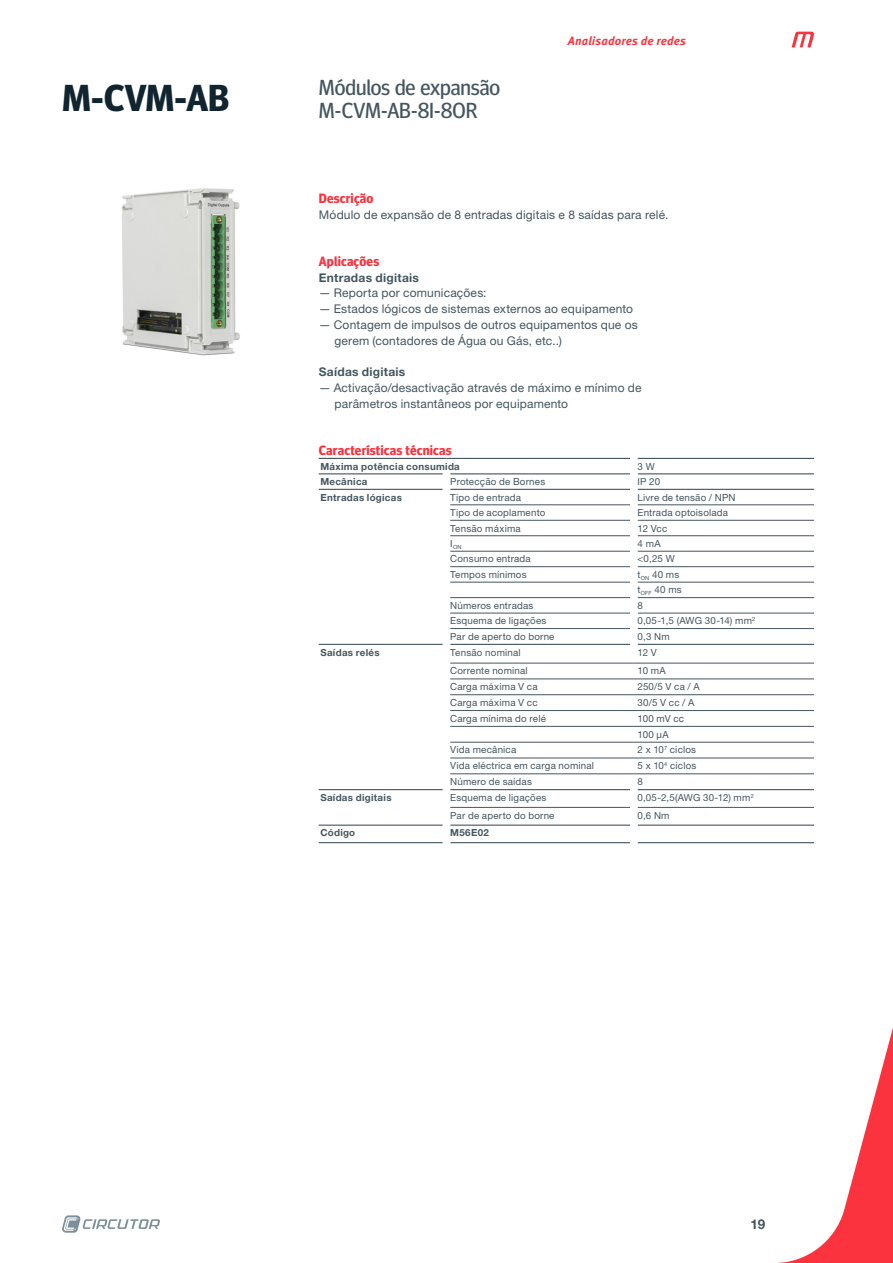
<style>
.page{position:relative;width:893px;height:1263px;background:#fff}
.page>*{position:absolute;margin:0;border:0;box-sizing:border-box;transform-origin:0 0}
.NombreEquipo_2{font:700 37.5px "Meta Head OT";color:#112530}
.Descripcion_1{font:21.75px "Meta Head OT";letter-spacing:-.005em;color:#45555f}
.Titulo_M{font:700 13.5px "Meta Head OT";letter-spacing:.015em;color:#fb333e}
.t1{font:700 13.5px "Helvetica Neue LT Std";color:#45555f}
.TextoSeguido{font:12px/15.8px "Helvetica Neue LT Std";letter-spacing:.015em;color:#45555f}
.TextoSeguido-2{font:700 12px "Helvetica Neue LT Std";letter-spacing:.025em;color:#45555f}
.t2{font:italic 700 12px "Meta Pro";letter-spacing:.01em;color:#fb333e}
.TextoTablas{font:9.75px "Helvetica Neue LT Std";letter-spacing:.02em;color:#45555f}
.TextoTablas-2{font:700 9.75px "Helvetica Neue LT Std";letter-spacing:.03em;color:#45555f}
.TextoTablas-3{font:5.7px "Helvetica Neue LT Std";color:#45555f}
</style>
<div class="page">
<svg style="left:778px;top:1028px;width:115px;height:235px"></svg>
<svg style="left:62px;top:1215px;width:98px;height:18px"></svg>
<svg style="left:792px;top:32px;width:22px;height:15px"></svg>
<img style="left:121px;top:188px;width:119px;height:168px">
<hr style="left:319px;top:458px;width:127px;height:1px;background:#45555f">
<hr style="left:446px;top:458px;width:184px;height:1px;background:#45555f">
<hr style="left:638px;top:458px;width:176px;height:1px;background:#45555f">
<hr style="left:319px;top:473px;width:124px;height:1px;background:#45555f">
<hr style="left:450px;top:473px;width:180px;height:1px;background:#45555f">
<hr style="left:638px;top:473px;width:176px;height:1px;background:#45555f">
<hr style="left:319px;top:489px;width:124px;height:1px;background:#45555f">
<hr style="left:450px;top:489px;width:180px;height:1px;background:#45555f">
<hr style="left:638px;top:489px;width:176px;height:1px;background:#45555f">
<hr style="left:319px;top:644px;width:124px;height:1px;background:#45555f">
<hr style="left:450px;top:644px;width:180px;height:1px;background:#45555f">
<hr style="left:638px;top:644px;width:176px;height:1px;background:#45555f">
<hr style="left:319px;top:789px;width:124px;height:1px;background:#45555f">
<hr style="left:450px;top:789px;width:180px;height:1px;background:#45555f">
<hr style="left:638px;top:789px;width:176px;height:1px;background:#45555f">
<hr style="left:450px;top:842px;width:180px;height:1px;background:#45555f">
<hr style="left:638px;top:842px;width:176px;height:1px;background:#45555f">
<hr style="left:450px;top:504px;width:180px;height:1px;background:#45555f">
<hr style="left:638px;top:504px;width:176px;height:1px;background:#45555f">
<hr style="left:450px;top:520px;width:180px;height:1px;background:#45555f">
<hr style="left:638px;top:520px;width:176px;height:1px;background:#45555f">
<hr style="left:450px;top:535px;width:180px;height:1px;background:#45555f">
<hr style="left:638px;top:535px;width:176px;height:1px;background:#45555f">
<hr style="left:450px;top:551px;width:180px;height:1px;background:#45555f">
<hr style="left:638px;top:551px;width:176px;height:1px;background:#45555f">
<hr style="left:450px;top:566px;width:180px;height:1px;background:#45555f">
<hr style="left:638px;top:566px;width:176px;height:1px;background:#45555f">
<hr style="left:450px;top:582px;width:180px;height:1px;background:#45555f">
<hr style="left:638px;top:582px;width:176px;height:1px;background:#45555f">
<hr style="left:450px;top:613px;width:180px;height:1px;background:#45555f">
<hr style="left:638px;top:613px;width:176px;height:1px;background:#45555f">
<hr style="left:450px;top:628px;width:180px;height:1px;background:#45555f">
<hr style="left:638px;top:628px;width:176px;height:1px;background:#45555f">
<hr style="left:319px;top:842px;width:124px;height:1px;background:#45555f">
<hr style="left:450px;top:807px;width:180px;height:1px;background:#45555f">
<hr style="left:638px;top:807px;width:176px;height:1px;background:#45555f">
<hr style="left:319px;top:824px;width:124px;height:2px;background:#45555f">
<hr style="left:450px;top:824px;width:180px;height:2px;background:#45555f">
<hr style="left:638px;top:824px;width:176px;height:2px;background:#45555f">
<hr style="left:450px;top:597px;width:180px;height:1px;background:#45555f">
<hr style="left:638px;top:597px;width:176px;height:1px;background:#45555f">
<hr style="left:634px;top:663px;width:180px;height:1px;background:#45555f">
<hr style="left:634px;top:679px;width:180px;height:1px;background:#45555f">
<hr style="left:634px;top:694px;width:180px;height:1px;background:#45555f">
<hr style="left:634px;top:710px;width:180px;height:1px;background:#45555f">
<hr style="left:634px;top:726px;width:180px;height:1px;background:#45555f">
<hr style="left:634px;top:742px;width:180px;height:1px;background:#45555f">
<hr style="left:634px;top:758px;width:180px;height:1px;background:#45555f">
<hr style="left:634px;top:773px;width:180px;height:1px;background:#45555f">
<hr style="left:450px;top:663px;width:184px;height:1px;background:#45555f">
<hr style="left:450px;top:679px;width:184px;height:1px;background:#45555f">
<hr style="left:450px;top:694px;width:184px;height:1px;background:#45555f">
<hr style="left:450px;top:710px;width:184px;height:1px;background:#45555f">
<hr style="left:450px;top:726px;width:184px;height:1px;background:#45555f">
<hr style="left:450px;top:742px;width:184px;height:1px;background:#45555f">
<hr style="left:450px;top:758px;width:184px;height:1px;background:#45555f">
<hr style="left:450px;top:773px;width:184px;height:1px;background:#45555f">
<p class="NombreEquipo_2" style="left:63px;top:75px;width:168px">M-CVM-AB</p>
<p class="Descripcion_1" style="left:319px;top:74px;width:183px">Módulos de expansão</p>
<p class="Descripcion_1" style="left:319px;top:98px;width:160px">M-CVM-AB-8I-8OR</p>
<p class="Titulo_M" style="left:319px;top:190px;width:56px">Descrição</p>
<p class="t2" style="left:568px;top:32px;width:120px">Analisadores de redes</p>
<p class="TextoSeguido" style="left:319px;top:206px;width:351px">Módulo de expansão de 8 entradas digitais e 8 saídas para relé.</p>
<p class="Titulo_M" style="left:319px;top:253px;width:62px">Aplicações</p>
<p class="TextoSeguido-2" style="left:319px;top:270px;width:102px">Entradas digitais</p>
<p class="TextoSeguido" style="left:319px;top:285px;width:169px">— Reporta por comunicações:</p>
<p class="TextoSeguido" style="left:319px;top:301px;width:316px">— Estados lógicos de sistemas externos ao equipamento</p>
<p class="TextoSeguido" style="left:335px;top:317px;width:305px;text-indent:-16px">— Contagem de impulsos de outros equipamentos que os gerem (contadores de Água ou Gás, etc..)</p>
<p class="TextoSeguido-2" style="left:319px;top:365px;width:88px">Saídas digitais</p>
<p class="TextoSeguido" style="left:335px;top:380px;width:309px;text-indent:-16px">— Activação/desactivação através de máximo e mínimo de parâmetros instantâneos por equipamento</p>
<p class="Titulo_M" style="left:319px;top:443px;width:135px">Características técnicas</p>
<p class="TextoTablas-2" style="left:320px;top:460px;width:141px">Máxima potência consumida</p>
<p class="TextoTablas" style="left:638px;top:460px;width:19px">3 W</p>
<p class="TextoTablas-2" style="left:320px;top:476px;width:49px">Mecânica</p>
<p class="TextoTablas" style="left:450px;top:476px;width:96px">Protecção de Bornes</p>
<p class="TextoTablas" style="left:638px;top:476px;width:24px">IP 20</p>
<p class="TextoTablas-2" style="left:320px;top:491px;width:83px">Entradas lógicas</p>
<p class="TextoTablas" style="left:450px;top:491px;width:72px">Tipo de entrada</p>
<p class="TextoTablas" style="left:638px;top:491px;width:99px">Livre de tensão / NPN</p>
<p class="TextoTablas" style="left:450px;top:507px;width:97px">Tipo de acoplamento</p>
<p class="TextoTablas" style="left:638px;top:507px;width:92px">Entrada optoisolada</p>
<p class="TextoTablas" style="left:450px;top:522px;width:72px">Tensão máxima</p>
<p class="TextoTablas" style="left:638px;top:522px;width:31px">12 Vcc</p>
<p class="TextoTablas-3" style="left:450px;top:543px;width:13px"><sup>I</sup>ON</p>
<p class="TextoTablas" style="left:638px;top:538px;width:25px">4 mA</p>
<p class="TextoTablas" style="left:450px;top:553px;width:82px">Consumo entrada</p>
<p class="TextoTablas" style="left:638px;top:553px;width:39px">&lt;0,25 W</p>
<p class="TextoTablas" style="left:450px;top:569px;width:78px">Tempos mínimos</p>
<p class="TextoTablas" style="left:638px;top:569px;width:43px">t<sub>ON</sub> 40 ms</p>
<p class="TextoTablas" style="left:638px;top:584px;width:46px">t<sub>OFF</sub> 40 ms</p>
<p class="TextoTablas" style="left:450px;top:599px;width:85px">Números entradas</p>
<p class="TextoTablas" style="left:638px;top:599px;width:7px">8</p>
<p class="TextoTablas" style="left:450px;top:615px;width:98px">Esquema de ligações</p>
<p class="TextoTablas" style="left:638px;top:615px;width:119px">0,05-1,5 (AWG 30-14) mm<sup>2</sup></p>
<p class="TextoTablas" style="left:450px;top:630px;width:106px">Par de aperto do borne</p>
<p class="TextoTablas" style="left:638px;top:630px;width:34px">0,3 Nm</p>
<p class="TextoTablas-2" style="left:320px;top:646px;width:61px">Saídas relés</p>
<p class="TextoTablas" style="left:450px;top:646px;width:72px">Tensão nominal</p>
<p class="TextoTablas" style="left:638px;top:646px;width:21px">12 V</p>
<p class="TextoTablas" style="left:450px;top:665px;width:79px">Corrente nominal</p>
<p class="TextoTablas" style="left:638px;top:665px;width:30px">10 mA</p>
<p class="TextoTablas" style="left:450px;top:681px;width:89px">Carga máxima V ca</p>
<p class="TextoTablas" style="left:638px;top:681px;width:64px">250/5 V ca / A</p>
<p class="TextoTablas" style="left:450px;top:697px;width:89px">Carga máxima V cc</p>
<p class="TextoTablas" style="left:638px;top:697px;width:58px">30/5 V cc / A</p>
<p class="TextoTablas" style="left:450px;top:712px;width:97px">Carga mínima do relé</p>
<p class="TextoTablas" style="left:638px;top:712px;width:48px">100 mV cc</p>
<p class="TextoTablas" style="left:638px;top:728px;width:33px">100 μA</p>
<p class="TextoTablas" style="left:450px;top:744px;width:68px">Vida mecânica</p>
<p class="TextoTablas" style="left:638px;top:744px;width:60px">2 x 10<sup>7</sup> ciclos</p>
<p class="TextoTablas" style="left:450px;top:760px;width:145px">Vida eléctrica em carga nominal</p>
<p class="TextoTablas" style="left:638px;top:760px;width:60px">5 x 10<sup>4</sup> ciclos</p>
<p class="TextoTablas" style="left:450px;top:776px;width:83px">Número de saídas</p>
<p class="TextoTablas" style="left:638px;top:776px;width:7px">8</p>
<p class="TextoTablas-2" style="left:320px;top:791px;width:73px">Saídas digitais</p>
<p class="TextoTablas" style="left:450px;top:791px;width:98px">Esquema de ligações</p>
<p class="TextoTablas" style="left:638px;top:791px;width:118px">0,05-2,5(AWG 30-12) mm<sup>2</sup></p>
<p class="TextoTablas" style="left:450px;top:809px;width:106px">Par de aperto do borne</p>
<p class="TextoTablas" style="left:638px;top:809px;width:33px">0,6 Nm</p>
<p class="TextoTablas-2" style="left:320px;top:827px;width:36px">Código</p>
<p class="TextoTablas-2" style="left:450px;top:827px;width:40px">M56E02</p>
<h3 class="t1" style="left:750px;top:1216px;width:16px">19</h3>
</div>
